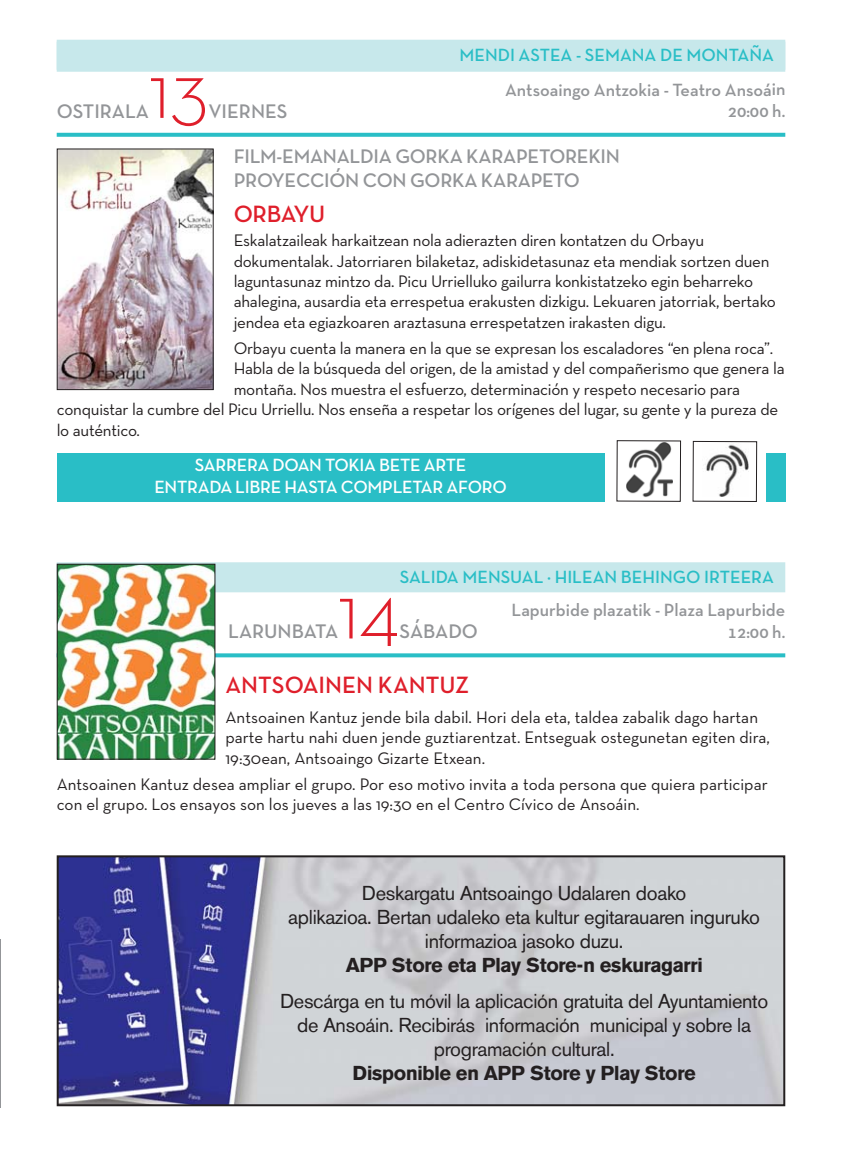
<style>
.page{position:relative;width:842px;height:1163px;background:#fff}
.page>*{position:absolute;margin:0;border:0;box-sizing:border-box;transform-origin:0 0}
.t1{font:300 80px "Neutra Text";color:#df1f2b}
.t2{font:600 24px "Neutra Text TF";color:#df1f2b}
.t3{font:20px/24px "Volvo Sans Pro";letter-spacing:-.015em;color:#231f20;text-align:center}
.t4{font:600 20px/24px "Neutra Text TF";letter-spacing:-.015em;color:#939598}
.t5{font:700 20px "Volvo Sans Pro";letter-spacing:-.015em;color:#231f20}
.t6{font:600 18px/21.6px "Neutra Text TF";color:#939598;text-align:right}
.t7{font:600 18px "Neutra Text TF";color:#29bec6}
.t8{font:600 18px/21.6px "Neutra Text TF";letter-spacing:-.015em;color:#fff;text-align:center}
.t9{font:17px/20.4px "Neutra Text";letter-spacing:-.015em;color:#231f20}
</style>
<div class="page">
<svg style="left:215px;top:653px;width:570px;height:4px;background:#3cc3ca"></svg>
<div style="left:57px;top:562px;width:728px;height:30px;background:#c7e8eb"></div>
<img style="left:59px;top:565px;width:154px;height:192px">
<div style="left:57px;top:563px;width:158px;height:196px;border:1px solid #231f20"></div>
<img style="left:59px;top:150px;width:153px;height:238px">
<div style="left:57px;top:148px;width:157px;height:242px;border:1px solid #231f20"></div>
<svg style="left:57px;top:133px;width:728px;height:4px;background:#34c1c9"></svg>
<div style="left:57px;top:42px;width:728px;height:30px;background:#c7e8eb"></div>
<div style="left:57px;top:40px;width:728px;height:30px;background:#c7e8eb"></div>
<img style="left:626px;top:443px;width:47px;height:55px">
<div style="left:616px;top:440px;width:65px;height:62px;border:1px solid #231f20"></div>
<img style="left:705px;top:444px;width:44px;height:52px">
<div style="left:692px;top:441px;width:65px;height:61px;border:1px solid #231f20"></div>
<div style="left:57px;top:453px;width:548px;height:48px;background:#29bec6"></div>
<div style="left:766px;top:453px;width:19px;height:48px;background:#29bec6"></div>
<img style="left:60px;top:858px;width:722px;height:245px">
<div style="left:57px;top:855px;width:728px;height:251px;border:2px solid #231f20"></div>
<hr style="left:0;top:938px;width:1px;height:169px;background:#939598">
<h1 class="t1" style="left:149px;top:42px;width:61px">13</h1>
<p class="t4" style="left:57px;top:101px;width:94px">OSTIRALA</p>
<p class="t4" style="left:208px;top:101px;width:81px">VIERNES</p>
<p class="t7" style="left:459px;top:48px;width:316px">MENDI ASTEA - SEMANA DE MONTAÑA</p>
<p class="t6" style="left:505px;top:80px;width:282px">Antsoaingo Antzokia - Teatro Ansoáin<br>20:00 h.</p>
<p class="t4" style="left:234px;top:146px;width:388px">FILM-EMANALDIA GORKA KARAPETOREKIN<br>PROYECCIÓN CON GORKA KARAPETO</p>
<h2 class="t2" style="left:234px;top:205px;width:93px">ORBAYU</h2>
<p class="t9" style="left:234px;top:232px;width:544px">Eskalatzaileak harkaitzean nola adierazten diren kontatzen du Orbayu dokumentalak. Jatorriaren bilaketaz, adiskidetasunaz eta mendiak sortzen duen laguntasunaz mintzo da. Picu Urrielluko gailurra konkistatzeko egin beharreko ahalegina, ausardia eta errespetua erakusten dizkigu. Lekuaren jatorriak, bertako jendea eta egiazkoaren araztasuna errespetatzen irakasten digu.</p>
<p class="t9" style="left:234px;top:339px;width:541px">Orbayu cuenta la manera en la que se expresan los escaladores “en plena roca”.</p>
<p class="t9" style="left:234px;top:360px;width:552px">Habla de la búsqueda del origen, de la amistad y del compañerismo que genera la</p>
<p class="t9" style="left:234px;top:380px;width:508px">montaña. Nos muestra el esfuerzo, determinación y respeto necesario para</p>
<p class="t9" style="left:57px;top:400px;width:723px">conquistar la cumbre del Picu Urriellu. Nos enseña a respetar los orígenes del lugar, su gente y la pureza de</p>
<p class="t9" style="left:57px;top:421px;width:85px">lo auténtico.</p>
<p class="t8" style="left:154px;top:455px;width:354px">SARRERA DOAN TOKIA BETE ARTE<br>ENTRADA LIBRE HASTA COMPLETAR AFORO</p>
<p class="t7" style="left:400px;top:570px;width:376px">SALIDA MENSUAL · HILEAN BEHINGO IRTEERA</p>
<h1 class="t1" style="left:338px;top:562px;width:63px">14</h1>
<p class="t6" style="left:511px;top:600px;width:275px">Lapurbide plazatik - Plaza Lapurbide</p>
<p class="t4" style="left:400px;top:621px;width:80px">SÁBADO</p>
<p class="t6" style="left:728px;top:622px;width:59px">12:00 h.</p>
<p class="t4" style="left:228px;top:621px;width:111px">LARUNBATA</p>
<h2 class="t2" style="left:225px;top:676px;width:245px">ANTSOAINEN KANTUZ</h2>
<p class="t9" style="left:225px;top:708px;width:546px">Antsoainen Kantuz jende bila dabil. Hori dela eta, taldea zabalik dago hartan parte hartu nahi duen jende guztiarentzat. Entseguak ostegunetan egiten dira,<br>19:30ean, Antsoaingo Gizarte Etxean.</p>
<p class="t9" style="left:57px;top:775px;width:712px">Antsoainen Kantuz desea ampliar el grupo. Por eso motivo invita a toda persona que quiera participar con el grupo. Los ensayos son los jueves a las 19:30 en el Centro Cívico de Ansoáin.</p>
<p class="t3" style="left:288px;top:883px;width:473px">Deskargatu Antsoaingo Udalaren doako<br>aplikazioa. Bertan udaleko eta kultur egitarauaren inguruko informazioa jasoko duzu.</p>
<p class="t5" style="left:346px;top:953px;width:358px">APP Store eta Play Store-n eskuragarri</p>
<p class="t3" style="left:280px;top:990px;width:490px">Descárga en tu móvil la aplicación gratuita del Ayuntamiento de Ansoáin. Recibirás información municipal y sobre la programación cultural.</p>
<p class="t5" style="left:353px;top:1060px;width:345px">Disponible en APP Store y Play Store</p>
</div>
